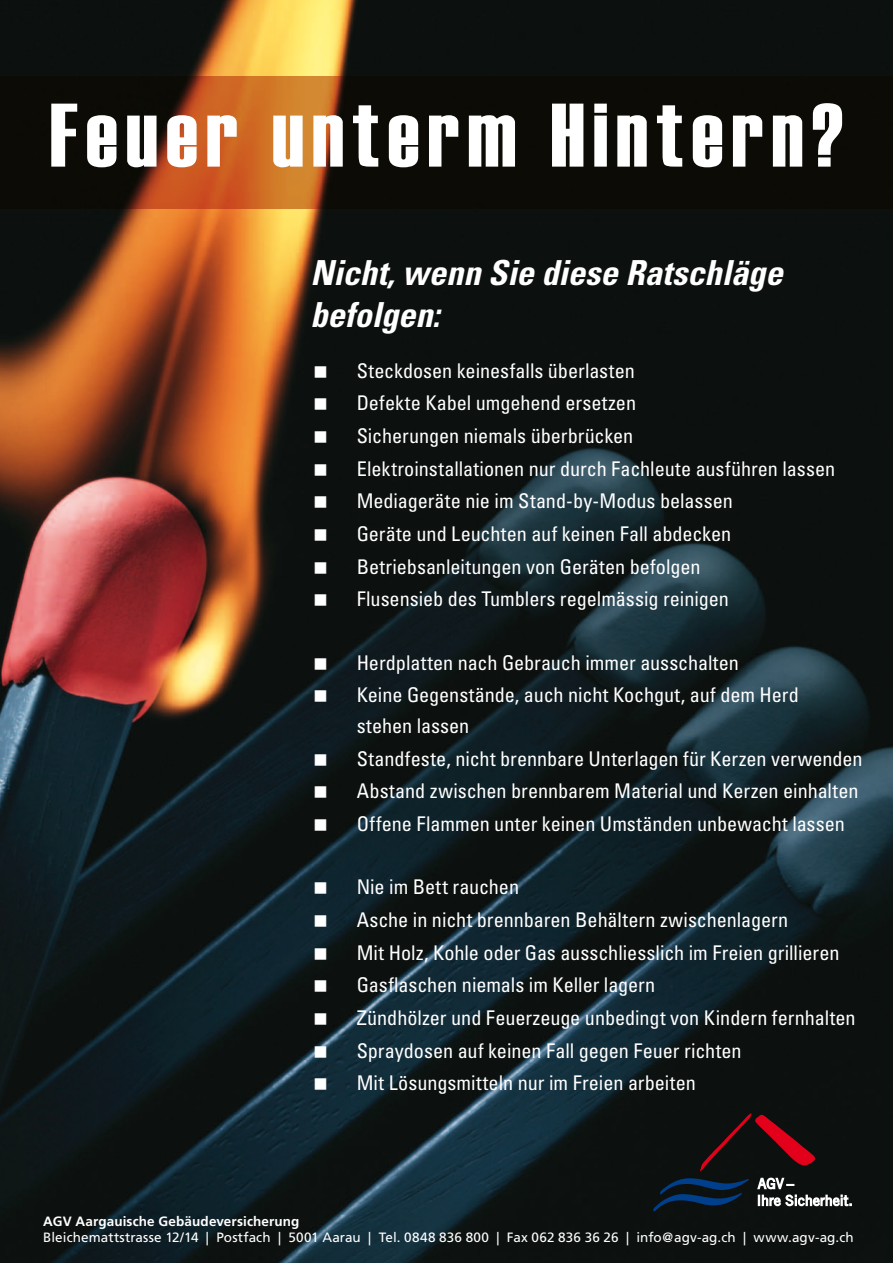
<style>
.page{position:relative;width:893px;height:1263px;background:#fff}
.page>*{position:absolute;margin:0;border:0;box-sizing:border-box;transform-origin:0 0}
.t1{font:90px "Haettenschweiler";letter-spacing:.09em;color:#fff}
.t2{font:italic 700 condensed 34.5px/42px "Univers";color:#fff}
.t3{font:condensed 20.25px/32.7px "Univers";letter-spacing:-.005em;color:#fff}
.t4{font:13.5px "Frutiger";letter-spacing:.01em;color:#fff}
.t5{font:700 13.5px "Frutiger";letter-spacing:.01em;color:#fff}
</style>
<div class="page">
<img style="left:0;top:0;width:893px;height:1263px">
<svg style="left:653px;top:1178px;width:96px;height:33px;background:#081e34"></svg>
<svg style="left:756px;top:1177px;width:96px;height:30px"></svg>
<svg style="left:700px;top:1113px;width:115px;height:58px;background:#320d10"></svg>
<img style="left:0;top:77px;width:893px;height:131px">
<svg style="left:315px;top:366px;width:11px;height:11px"></svg>
<svg style="left:315px;top:398px;width:11px;height:12px"></svg>
<svg style="left:315px;top:431px;width:11px;height:11px"></svg>
<svg style="left:315px;top:464px;width:11px;height:11px"></svg>
<svg style="left:315px;top:496px;width:11px;height:12px"></svg>
<svg style="left:315px;top:529px;width:11px;height:12px"></svg>
<svg style="left:315px;top:562px;width:11px;height:11px"></svg>
<svg style="left:315px;top:594px;width:11px;height:12px"></svg>
<svg style="left:315px;top:658px;width:11px;height:11px"></svg>
<svg style="left:315px;top:690px;width:11px;height:12px"></svg>
<svg style="left:315px;top:753px;width:11px;height:12px"></svg>
<svg style="left:315px;top:786px;width:11px;height:12px"></svg>
<svg style="left:315px;top:819px;width:11px;height:11px"></svg>
<svg style="left:315px;top:882px;width:11px;height:12px"></svg>
<svg style="left:315px;top:915px;width:11px;height:11px"></svg>
<svg style="left:315px;top:947px;width:11px;height:12px"></svg>
<svg style="left:315px;top:980px;width:11px;height:12px"></svg>
<svg style="left:315px;top:1013px;width:11px;height:11px"></svg>
<svg style="left:315px;top:1046px;width:11px;height:11px"></svg>
<svg style="left:315px;top:1078px;width:11px;height:12px"></svg>
<h1 class="t1" style="left:50px;top:84px;width:795px">Feuer unterm Hintern?</h1>
<h2 class="t2" style="left:310px;top:251px;width:474px">Nicht, wenn Sie diese Ratschläge befolgen:</h2>
<p class="t3" style="left:357px;top:353px;width:480px">Steckdosen keinesfalls überlasten<br>Defekte Kabel umgehend ersetzen<br>Sicherungen niemals überbrücken<br>Elektroinstallationen nur durch Fachleute ausführen lassen Mediageräte nie im Stand-by-Modus belassen<br>Geräte und Leuchten auf keinen Fall abdecken Betriebsanleitungen von Geräten befolgen<br>Flusensieb des Tumblers regelmässig reinigen</p>
<p class="t3" style="left:357px;top:645px;width:444px">Herdplatten nach Gebrauch immer ausschalten<br>Keine Gegenstände, auch nicht Kochgut, auf dem Herd</p>
<p class="t3" style="left:357px;top:709px;width:507px">stehen lassen<br>Standfeste, nicht brennbare Unterlagen für Kerzen verwenden Abstand zwischen brennbarem Material und Kerzen einhalten Offene Flammen unter keinen Umständen unbewacht lassen</p>
<p class="t3" style="left:357px;top:870px;width:501px">Nie im Bett rauchen<br>Asche in nicht brennbaren Behältern zwischenlagern<br>Mit Holz, Kohle oder Gas ausschliesslich im Freien grillieren Gasflaschen niemals im Keller lagern<br>Zündhölzer und Feuerzeuge unbedingt von Kindern fernhalten Spraydosen auf keinen Fall gegen Feuer richten<br>Mit Lösungsmitteln nur im Freien arbeiten</p>
<p class="t5" style="left:43px;top:1213px;width:258px">AGV Aargauische Gebäudeversicherung</p>
<p class="t4" style="left:43px;top:1229px;width:812px">Bleichemattstrasse 12/14 | Postfach | 5001 Aarau | Tel. 0848 836 800 | Fax 062 836 36 26 | info@agv-ag.ch | www.agv-ag.ch</p>
</div>
